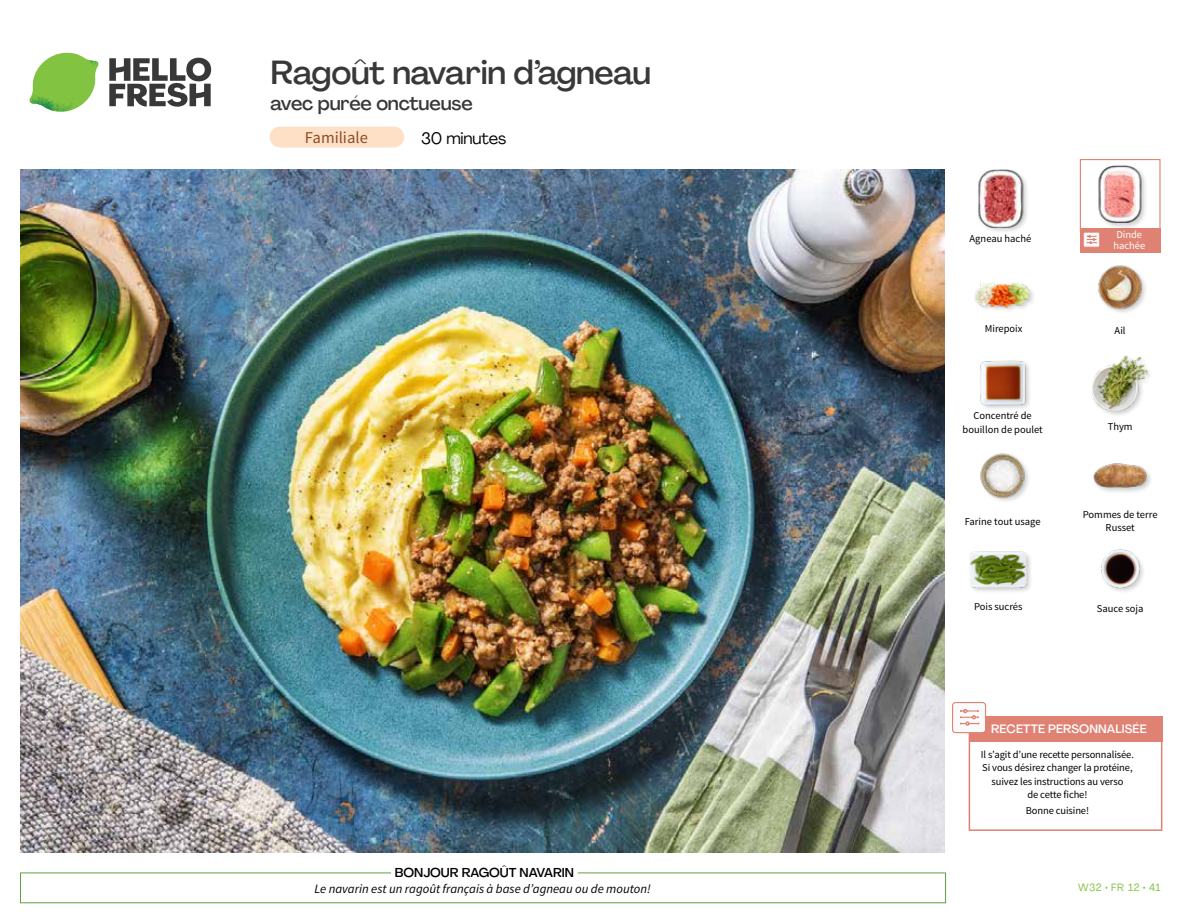
<style>
.page{position:relative;width:1188px;height:918px;background:#fff}
.page>*{position:absolute;margin:0;border:0;box-sizing:border-box;transform-origin:0 0}
.t1{font:500 33px "Agrandir";letter-spacing:-.01em;color:#383839}
.t2{font:500 19.5px "Agrandir";letter-spacing:-.01em;color:#383839}
.t3{font:16.5px "Source Sans Pro";color:#8e4b25}
.t4{font:16.5px "Agrandir";letter-spacing:-.01em;color:#000}
.t5{font:italic 12.75px "Source Sans Pro";color:#000}
.t6{font:500 12.75px "Agrandir";color:#000}
.t7{font:500 12px "Agrandir";letter-spacing:.01em;color:#fff}
.t8{font:10.5px/13.5px "Source Sans Pro";letter-spacing:-.01em;color:#000;text-align:center}
.t9{font:10.5px/10.5px "Source Sans Pro";letter-spacing:-.005em;color:#fff}
.t10{font:10.5px "Agrandir";letter-spacing:.05em;color:#82c341}
</style>
<div class="page">
<div style="left:270px;top:127px;width:134px;height:20px;background:#fee0c6;border-radius:10px"></div>
<svg style="left:109px;top:57px;width:102px;height:50px"></svg>
<svg style="left:34px;top:53px;width:62px;height:40px"></svg>
<img style="left:67px;top:53px;width:32px;height:26px">
<img style="left:33px;top:75px;width:59px;height:11px">
<img style="left:29px;top:79px;width:61px;height:33px">
<img style="left:65px;top:86px;width:27px;height:25px">
<div style="left:20px;top:873px;width:926px;height:30px;border:1px solid #609f43"></div>
<div style="left:391px;top:865px;width:187px;height:15px;background:#fff"></div>
<img style="left:21px;top:170px;width:924px;height:682px">
<img style="left:1101px;top:549px;width:42px;height:43px">
<div style="left:968px;top:551px;width:66px;height:43px;background:#000;opacity:.2"></div>
<img style="left:970px;top:551px;width:57px;height:43px">
<img style="left:1093px;top:463px;width:56px;height:28px">
<img style="left:980px;top:453px;width:49px;height:48px">
<div style="left:1090px;top:354px;width:65px;height:64px;background:#000;opacity:.2"></div>
<img style="left:1091px;top:354px;width:58px;height:57px">
<img style="left:980px;top:360px;width:50px;height:49px">
<img style="left:1098px;top:265px;width:48px;height:48px">
<div style="left:974px;top:282px;width:63px;height:31px;background:#000;opacity:.2"></div>
<img style="left:974px;top:282px;width:57px;height:30px">
<div style="left:978px;top:169px;width:51px;height:65px;background:#000;opacity:.2"></div>
<img style="left:978px;top:170px;width:51px;height:57px">
<div style="left:1080px;top:159px;width:81px;height:72px;border:1px solid #df8273"></div>
<div style="left:1080px;top:228px;width:81px;height:25px;background:#df8273"></div>
<div style="left:1083px;top:232px;width:17px;height:15px;background:#fafafa;border-radius:2px"></div>
<div style="left:1083px;top:232px;width:17px;height:15px;border:1px solid #df8273;border-radius:2px"></div>
<svg style="left:1087px;top:235px;width:10px;height:9px"></svg>
<div style="left:1097px;top:164px;width:51px;height:65px;background:#000;opacity:.2"></div>
<img style="left:1097px;top:165px;width:51px;height:58px">
<div style="left:969px;top:723px;width:193px;height:108px;border:2px solid #df8273"></div>
<div style="left:969px;top:717px;width:193px;height:25px;background:#df8273"></div>
<div style="left:953px;top:703px;width:33px;height:30px;background:#fafafa;border-radius:3px"></div>
<div style="left:952px;top:702px;width:34px;height:31px;border:1px solid #df8273;border-radius:3px"></div>
<svg style="left:960px;top:709px;width:19px;height:17px"></svg>
<h1 class="t1" style="left:271px;top:52px;width:382px">Ragoût navarin d’agneau</h1>
<h2 class="t2" style="left:271px;top:91px;width:204px">avec purée onctueuse</h2>
<h3 class="t3" style="left:305px;top:128px;width:64px">Familiale</h3>
<h3 class="t4" style="left:421px;top:128px;width:87px">30 minutes</h3>
<p class="t6" style="left:395px;top:864px;width:181px">BONJOUR RAGOÛT NAVARIN</p>
<p class="t5" style="left:315px;top:881px;width:338px">Le navarin est un ragoût français à base d’agneau ou de mouton!</p>
<p class="t8" style="left:970px;top:232px;width:63px">Agneau haché</p>
<p class="t8" style="left:985px;top:322px;width:39px">Mirepoix</p>
<p class="t8" style="left:963px;top:409px;width:82px">Concentré de bouillon de poulet</p>
<p class="t8" style="left:965px;top:515px;width:77px">Farine tout usage</p>
<p class="t9" style="left:1113px;top:230px;width:33px">Dinde hachée</p>
<p class="t8" style="left:1115px;top:324px;width:12px">Ail</p>
<p class="t8" style="left:1108px;top:420px;width:26px">Thym</p>
<p class="t8" style="left:1083px;top:508px;width:76px">Pommes de terre<br>Russet</p>
<p class="t8" style="left:974px;top:600px;width:50px">Pois sucrés</p>
<p class="t8" style="left:1097px;top:602px;width:48px">Sauce soja</p>
<p class="t7" style="left:991px;top:721px;width:157px">RECETTE PERSONNALISÉE</p>
<p class="t8" style="left:981px;top:748px;width:155px">Il s’agit d’une recette personnalisée.<br>Si vous désirez changer la protéine, suivez les instructions au verso<br>de cette fiche!</p>
<p class="t8" style="left:1026px;top:804px;width:65px">Bonne cuisine!</p>
<p class="t10" style="left:1078px;top:881px;width:84px">W32 • FR 12 • 41</p>
</div>
